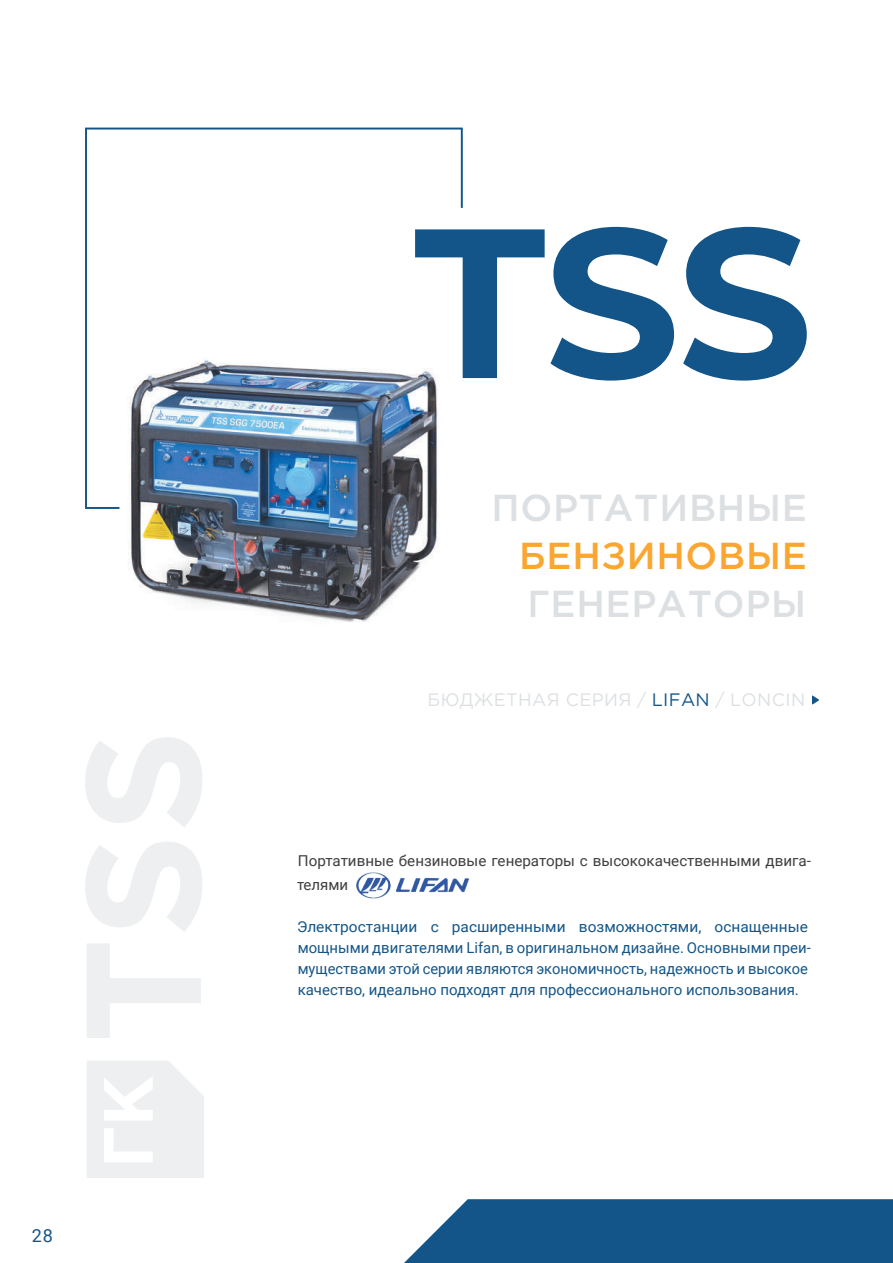
<style>
.page{position:relative;width:893px;height:1263px;background:#fff}
.page>*{position:absolute;margin:0;border:0;box-sizing:border-box;transform-origin:0 0}
.t1{font:700 212.25px "Montserrat";color:#135588}
.t2{font:500 37.5px "Gotham Pro";letter-spacing:.02em;color:#dde0e2}
.t3{font:500 37.5px "Gotham Pro";letter-spacing:.02em;color:#faa631}
.t4{font:18px "Gotham Pro";letter-spacing:.02em;color:#dde0e2}
.t5{font:18px "Roboto";color:#135588}
.t6{font:15px/21px "Roboto";color:#135588}
.t7{font:15px/24px "Roboto";color:#3e3e3f}
.s1{color:#135588}
</style>
<div class="page">
<svg style="left:404px;top:1199px;width:489px;height:64px;background:#236090"></svg>
<hr style="left:892px;top:21px;width:1px;height:64px;background:#dde0e2">
<img style="left:128px;top:510px;width:310px;height:112px">
<svg style="left:85px;top:127px;width:378px;height:383px"></svg>
<svg style="left:812px;top:695px;width:7px;height:10px"></svg>
<img style="left:356px;top:872px;width:113px;height:27px">
<svg style="left:87px;top:943px;width:114px;height:95px"></svg>
<svg style="left:85px;top:842px;width:117px;height:89px"></svg>
<svg style="left:85px;top:737px;width:117px;height:90px"></svg>
<svg style="left:87px;top:1061px;width:117px;height:117px"></svg>
<p class="t5" style="left:32px;top:1223px;width:23px">28</p>
<h1 class="t1" style="left:414px;top:150px;width:400px">TSS</h1>
<h2 class="t2" style="left:491px;top:486px;width:317px">ПОРТАТИВНЫЕ</h2>
<h2 class="t3" style="left:519px;top:534px;width:289px">БЕНЗИНОВЫЕ</h2>
<h2 class="t2" style="left:527px;top:582px;width:280px">ГЕНЕРАТОРЫ</h2>
<p class="t4" style="left:428px;top:690px;width:379px">БЮДЖЕТНАЯ СЕРИЯ / <span class="s1">LIFAN</span> / LONCIN</p>
<p class="t7" style="left:297px;top:848px;width:515px">Портативные бензиновые генераторы с высококачественными двига&shy;телями</p>
<p class="t6" style="left:297px;top:916px;width:515px">Электростанции с расширенными возможностями, оснащенные мощными двигателями Lifan, в оригинальном дизайне. Основными преи&shy;муществами этой серии являются экономичность, надежность и высокое качество, идеально подходят для профессионального использования.</p>
</div>
